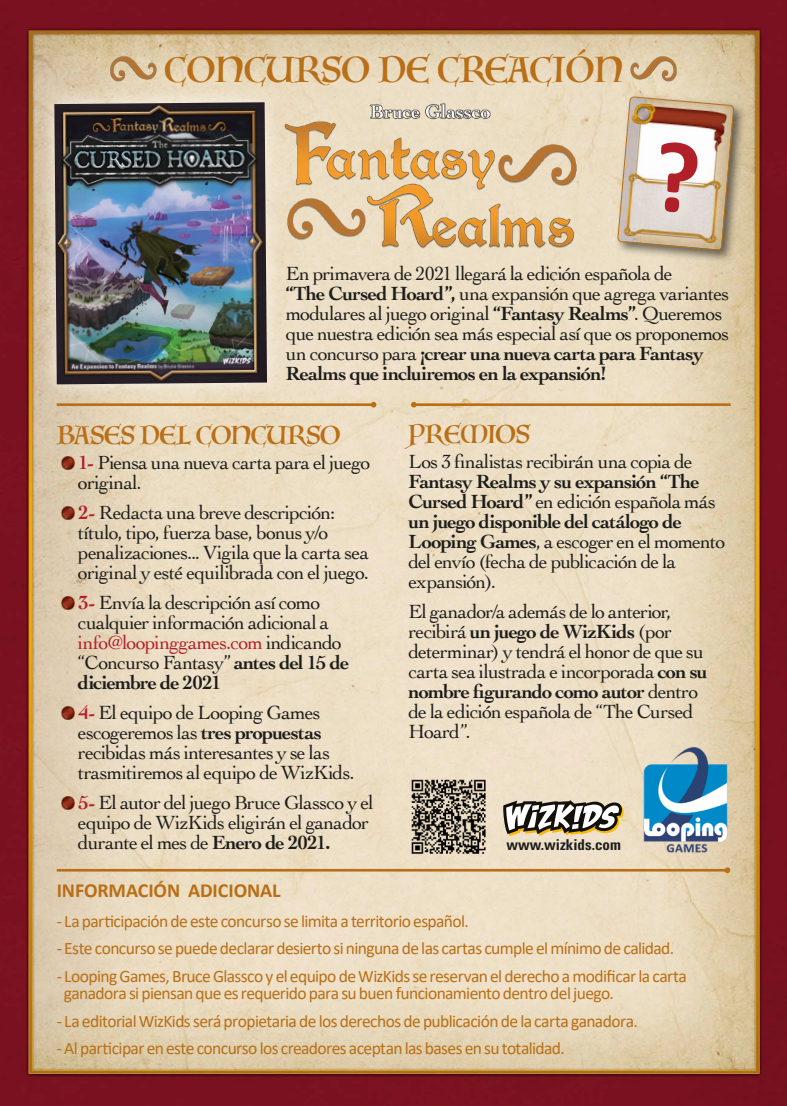
<style>
.page{position:relative;width:787px;height:1106px;background:#fff}
.page>*{position:absolute;margin:0;border:0;box-sizing:border-box;transform-origin:0 0}
.t1{font:35px "Luminari";color:#b86f17}
.t2{font:25px "Luminari";letter-spacing:-.015em;color:#b86f17}
.t3{font:20px/20px "Cochin";letter-spacing:-.04em;color:#1d1d1b}
.t4{font:700 20px/20px "Cochin";letter-spacing:-.04em;color:#1d1d1b}
.t5{font:700 20px "Calibri";letter-spacing:-.005em;color:#b86f17}
.t6{font:17.5px/17.5px "Calibri";letter-spacing:-.035em;color:#b86f17}
.t7{font:700 condensed 15px "Univers LT Std";color:#1d1d1b}
.s1{font-weight:700}
.s2{font-weight:700;color:#b12028}
.s3{color:#b12028}
.s4{font-weight:400}
</style>
<div class="page">
<img style="left:0;top:0;width:787px;height:1106px">
<svg style="left:503px;top:800px;width:123px;height:36px"></svg>
<svg style="left:57px;top:401px;width:320px;height:7px;background:#d4ac77"></svg>
<img style="left:107px;top:54px;width:49px;height:30px">
<img style="left:631px;top:54px;width:49px;height:30px">
<svg style="left:36px;top:84px;width:249px;height:318px;background:#e4d6bd"></svg>
<img style="left:54px;top:102px;width:213px;height:282px">
<div style="left:615px;top:94px;width:132px;height:169px;background:#1d1d1b;opacity:.65"></div>
<img style="left:642px;top:744px;width:86px;height:111px">
<svg style="left:411px;top:401px;width:319px;height:7px;background:#d7b27f"></svg>
<img style="left:61px;top:456px;width:14px;height:13px">
<img style="left:61px;top:506px;width:14px;height:13px">
<img style="left:61px;top:596px;width:14px;height:13px">
<img style="left:61px;top:706px;width:14px;height:13px">
<img style="left:61px;top:796px;width:14px;height:13px">
<svg style="left:57px;top:867px;width:673px;height:6px;background:#d4ab75"></svg>
<img style="left:282px;top:87px;width:296px;height:168px">
<img style="left:406px;top:774px;width:85px;height:85px">
<svg style="left:617px;top:96px;width:117px;height:155px"></svg>
<h1 class="t1" style="left:164px;top:40px;width:460px">CONCURSO DE CREACIÓN</h1>
<p class="t3" style="left:286px;top:262px;width:445px">En primavera de 2021 llegará la edición española de<br><span class="s1">“The Cursed Hoard”,</span> una expansión que agrega variantes modulares al juego original <span class="s1">“Fantasy Realms”</span>. Queremos que nuestra edición sea más especial así que os proponemos un concurso para <span class="s1">¡crear una nueva carta para Fantasy Realms que incluiremos en la expansión!</span></p>
<p class="t2" style="left:57px;top:414px;width:285px">BASES DEL CONCURSO</p>
<p class="t3" style="left:78px;top:452px;width:294px"><span class="s2">1-</span> Piensa una nueva carta para el juego original.</p>
<p class="t3" style="left:78px;top:502px;width:293px"><span class="s2">2-</span> Redacta una breve descripción: título, tipo, fuerza base, bonus y/o penalizaciones... Vigila que la carta sea original y esté equilibrada con el juego.</p>
<p class="t3" style="left:78px;top:592px;width:273px"><span class="s2">3-</span> Envía la descripción así como cualquier información adicional a <span class="s3">info@loopinggames.com</span> indicando “Concurso Fantasy” <span class="s1">antes del 15 de diciembre de 2021</span></p>
<p class="t3" style="left:78px;top:702px;width:278px"><span class="s2">4-</span> El equipo de Looping Games escogeremos las <span class="s1">tres propuestas </span>recibidas más interesantes y se las trasmitiremos al equipo de WizKids.</p>
<p class="t3" style="left:78px;top:792px;width:297px"><span class="s2">5-</span> El autor del juego Bruce Glassco y el equipo de WizKids eligirán el ganador durante el mes de <span class="s1">Enero de 2021.</span></p>
<p class="t2" style="left:408px;top:413px;width:123px">PREMIOS</p>
<p class="t3" style="left:408px;top:450px;width:285px">Los 3 finalistas recibirán una copia de</p>
<p class="t4" style="left:408px;top:470px;width:318px">Fantasy Realms y su expansión “The<br>Cursed Hoard” <span class="s4">en edición española más </span>un juego disponible del catálogo de<br>Looping Games<span class="s4">, a escoger en el momento del envío (fecha de publicación de la expansión).</span></p>
<p class="t3" style="left:408px;top:600px;width:301px">El ganador/a además de lo anterior, recibirá <span class="s1">un juego de WizKids</span> (por determinar) y tendrá el honor de que su carta sea ilustrada e incorporada <span class="s1">con su nombre figurando como autor</span> dentro de la edición española de “The Cursed<br>Hoard”.</p>
<p class="t7" style="left:506px;top:835px;width:116px">www.wizkids.com</p>
<p class="t5" style="left:57px;top:876px;width:225px">INFORMACIÓN ADICIONAL</p>
<p class="t6" style="left:57px;top:912px;width:414px">- La participación de este concurso se limita a territorio español.</p>
<p class="t6" style="left:57px;top:939px;width:619px">- Este concurso se puede declarar desierto si ninguna de las cartas cumple el mínimo de calidad.</p>
<p class="t6" style="left:64px;top:967px;width:624px;text-indent:-7px">- Looping Games, Bruce Glassco y el equipo de WizKids se reservan el derecho a modificar la carta ganadora si piensan que es requerido para su buen funcionamiento dentro del juego.</p>
<p class="t6" style="left:57px;top:1012px;width:582px">- La editorial WizKids será propietaria de los derechos de publicación de la carta ganadora.</p>
<p class="t6" style="left:57px;top:1039px;width:509px">- Al participar en este concurso los creadores aceptan las bases en su totalidad.</p>
</div>
